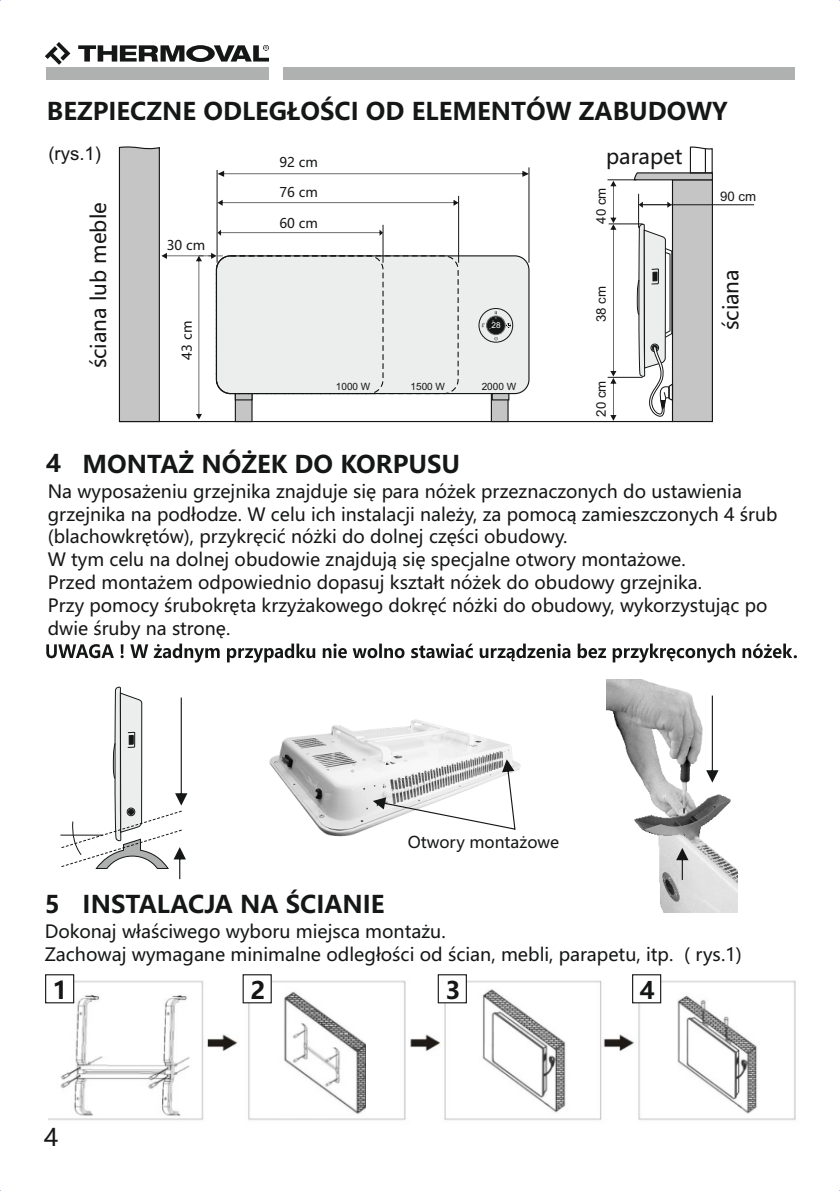
<style>
.page{position:relative;width:840px;height:1191px;background:#fff}
.page>*{position:absolute;margin:0;border:0;box-sizing:border-box;transform-origin:0 0}
.t1{font:700 24px "Microsoft Ya Hei UI";color:#151616}
.t2{font:24px "Microsoft Ya Hei UI";color:#151616}
.t3{font:700 23.8px "Microsoft Ya Hei UI";color:#151616}
.t4{font:20.6px "Microsoft Ya Hei UI";color:#151616}
.t5{font:18.6px "Arial";color:#151616}
.t6{font:18px/22.8px "Microsoft Ya Hei UI";color:#151616}
.t7{font:16px "Microsoft Ya Hei UI";color:#151616}
.t8{font:13.2px "Microsoft Ya Hei UI";color:#151616}
.t9{font:13.2px "Arial";color:#151616}
.t10{font:10px "Arial";color:#151616}
.t11{font:8.2px "Arial";color:#fff}
</style>
<div class="page">
<div style="left:46px;top:68px;width:223px;height:12px;background:#afb0b0"></div>
<svg style="left:45px;top:42px;width:25px;height:23px"></svg>
<svg style="left:78px;top:45px;width:191px;height:17px"></svg>
<div style="left:283px;top:68px;width:511px;height:12px;background:#afb0b0"></div>
<hr style="left:119px;top:421px;width:553px;height:1px;background:#151616">
<hr style="left:528px;top:167px;width:1px;height:96px;background:#151616">
<svg style="left:118px;top:146px;width:410px;height:277px"></svg>
<svg style="left:46px;top:643px;width:750px;height:19px"></svg>
<img style="left:49px;top:974px;width:747px;height:146px">
<svg style="left:45px;top:974px;width:30px;height:30px"></svg>
<svg style="left:242px;top:974px;width:30px;height:30px"></svg>
<svg style="left:437px;top:974px;width:30px;height:30px"></svg>
<svg style="left:631px;top:974px;width:30px;height:30px"></svg>
<div style="left:366px;top:1035px;width:26px;height:80px;background:#fff"></div>
<svg style="left:607px;top:146px;width:106px;height:277px"></svg>
<hr style="left:642px;top:204px;width:111px;height:1px;background:#151616">
<img style="left:269px;top:719px;width:252px;height:118px">
<img style="left:606px;top:679px;width:131px;height:233px">
<svg style="left:372px;top:759px;width:143px;height:71px"></svg>
<svg style="left:60px;top:686px;width:127px;height:193px"></svg>
<svg style="left:705px;top:695px;width:13px;height:87px"></svg>
<svg style="left:675px;top:848px;width:13px;height:32px"></svg>
<h1 class="t1" style="left:47px;top:100px;width:682px">BEZPIECZNE ODLEGŁOŚCI OD ELEMENTÓW ZABUDOWY</h1>
<p class="t5" style="left:48px;top:146px;width:54px">(rys.1)</p>
<p class="t4" style="left:89px;top:368px;width:168px;rotate:-90deg">ściana lub meble</p>
<p class="t8" style="left:167px;top:239px;width:40px">30 cm</p>
<p class="t8" style="left:181px;top:359px;width:40px;rotate:-90deg">43 cm</p>
<p class="t8" style="left:279px;top:156px;width:40px">92 cm</p>
<p class="t8" style="left:279px;top:186px;width:40px">76 cm</p>
<p class="t8" style="left:279px;top:217px;width:40px">60 cm</p>
<p class="t11" style="left:491px;top:322px;width:11px">28</p>
<p class="t10" style="left:335px;top:382px;width:36px">1000 W</p>
<p class="t10" style="left:410px;top:382px;width:36px">1500 W</p>
<p class="t10" style="left:481px;top:382px;width:36px">2000 W</p>
<h1 class="t1" style="left:46px;top:453px;width:415px">4 MONTAŻ NÓŻEK DO KORPUSU</h1>
<p class="t4" style="left:606px;top:147px;width:78px">parapet</p>
<p class="t9" style="left:595px;top:224px;width:38px;rotate:-90deg">40 cm</p>
<p class="t9" style="left:595px;top:322px;width:38px;rotate:-90deg">38 cm</p>
<p class="t9" style="left:595px;top:417px;width:38px;rotate:-90deg">20 cm</p>
<p class="t9" style="left:719px;top:191px;width:38px">90 cm</p>
<p class="t4" style="left:721px;top:330px;width:63px;rotate:-90deg">ściana</p>
<p class="t6" style="left:48px;top:481px;width:730px">Na wyposażeniu grzejnika znajduje się para nóżek przeznaczonych do ustawienia grzejnika na podłodze. W celu ich instalacji należy, za pomocą zamieszczonych 4 śrub (blachowkrętów), przykręcić nóżki do dolnej części obudowy.<br>W tym celu na dolnej obudowie znajdują się specjalne otwory montażowe.<br>Przed montażem odpowiednio dopasuj kształt nóżek do obudowy grzejnika.<br>Przy pomocy śrubokręta krzyżakowego dokręć nóżki do obudowy, wykorzystując po dwie śruby na stronę.</p>
<h1 class="t1" style="left:45px;top:893px;width:16px">5</h1>
<h1 class="t1" style="left:83px;top:893px;width:303px">INSTALACJA NA ŚCIANIE</h1>
<p class="t7" style="left:407px;top:835px;width:153px">Otwory montażowe</p>
<p class="t6" style="left:45px;top:922px;width:698px">Dokonaj właściwego wyboru miejsca montażu.<br>Zachowaj wymagane minimalne odległości od ścian, mebli, parapetu, itp. ( rys.1)</p>
<h2 class="t3" style="left:53px;top:979px;width:16px">1</h2>
<h2 class="t3" style="left:250px;top:979px;width:16px">2</h2>
<h2 class="t3" style="left:445px;top:979px;width:16px">3</h2>
<h2 class="t3" style="left:639px;top:979px;width:16px">4</h2>
<h1 class="t2" style="left:44px;top:1126px;width:16px">4</h1>
</div>
